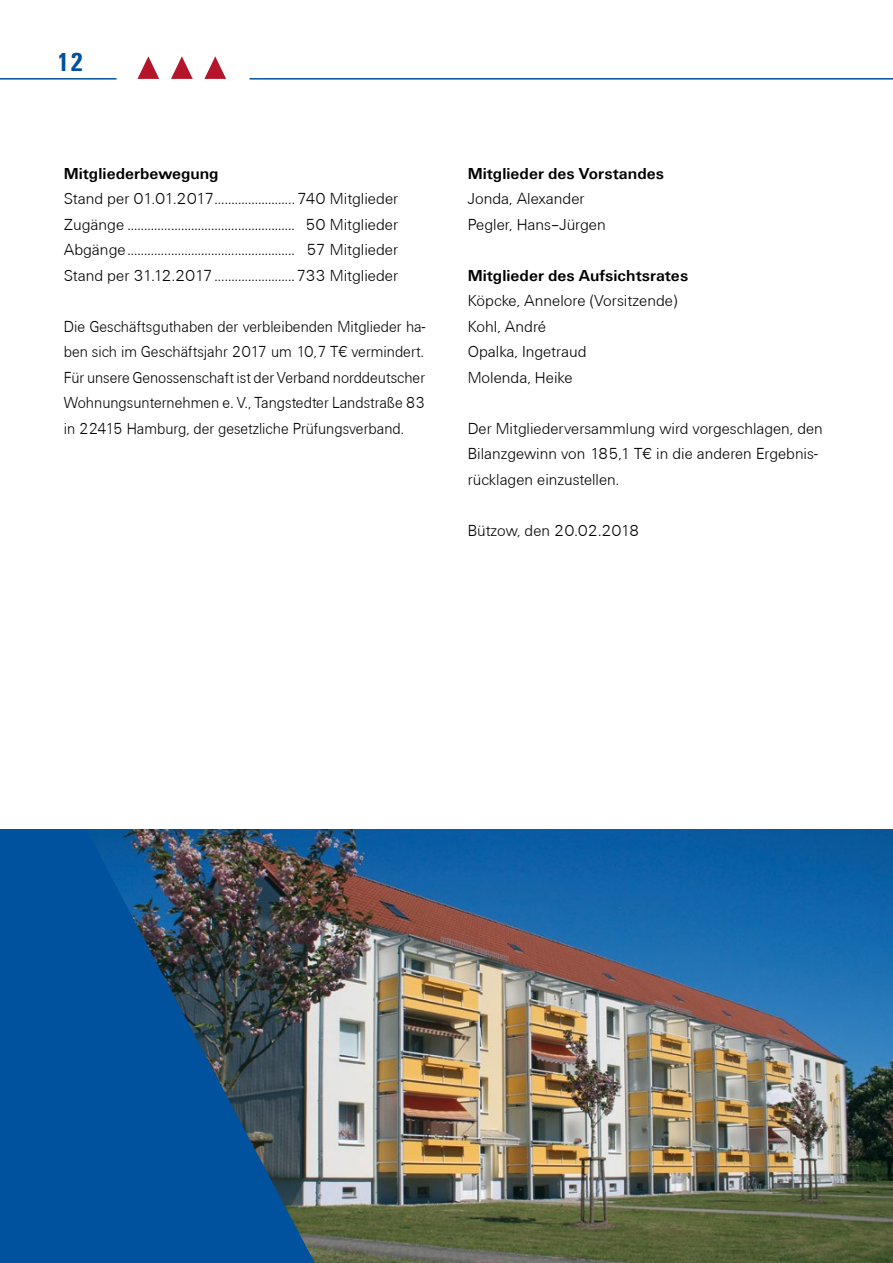
<style>
.page{position:relative;width:893px;height:1263px;background:#fff}
.page>*{position:absolute;margin:0;border:0;box-sizing:border-box;transform-origin:0 0}
.t1{font:700 condensed 27px "Unitus T";color:#00519e}
.t2{font:300 16.5px/25.5px "U001 T";color:#000}
.t3{font:300 16.5px/25.5px "U001 T";color:#000;text-align:justify;scale:.94 1}
.t4{font:700 16.5px "Unitus T";color:#000}
</style>
<div class="page">
<hr style="left:0;top:78px;width:117px;height:2px;background:#00519e">
<hr style="left:249px;top:78px;width:644px;height:2px;background:#00519e">
<svg style="left:137px;top:56px;width:22px;height:23px"></svg>
<svg style="left:171px;top:56px;width:22px;height:23px"></svg>
<svg style="left:204px;top:56px;width:22px;height:23px"></svg>
<img style="left:315px;top:829px;width:578px;height:434px">
<img style="left:0;top:829px;width:315px;height:434px">
<h1 class="t1" style="left:57px;top:46px;width:28px">12</h1>
<p class="t4" style="left:64px;top:163px;width:156px">Mitgliederbewegung</p>
<p class="t2" style="left:64px;top:186px;width:336px;text-align:justify">Stand per 01.01.2017........................740 Mitglieder Zugänge .................................................. 50 Mitglieder Abgänge.................................................. 57 Mitglieder Stand per 31.12.2017........................733 Mitglieder</p>
<p class="t3" style="left:64px;top:314px;width:386px">Die Geschäftsguthaben der verbleibenden Mitglieder ha&shy;ben sich im Geschäftsjahr 2017 um 10,7 T€ vermindert.<br>Für unsere Genossenschaft ist der Verband norddeutscher Wohnungsunternehmen e. V., Tangstedter Landstraße 83 in 22415 Hamburg, der gesetzliche Prüfungsverband.</p>
<p class="t4" style="left:468px;top:163px;width:198px">Mitglieder des Vorstandes</p>
<p class="t2" style="left:468px;top:186px;width:140px">Jonda, Alexander<br>Pegler, Hans–Jürgen</p>
<p class="t4" style="left:468px;top:265px;width:222px">Mitglieder des Aufsichtsrates</p>
<p class="t2" style="left:468px;top:288px;width:211px">Köpcke, Annelore (Vorsitzende)<br>Kohl, André<br>Opalka, Ingetraud<br>Molenda, Heike</p>
<p class="t2" style="left:468px;top:416px;width:357px">Der Mitgliederversammlung wird vorgeschlagen, den<br>Bilanzgewinn von 185,1 T€ in die anderen Ergebnis&shy;rücklagen einzustellen.</p>
<p class="t2" style="left:468px;top:518px;width:173px">Bützow, den 20.02.2018</p>
</div>
